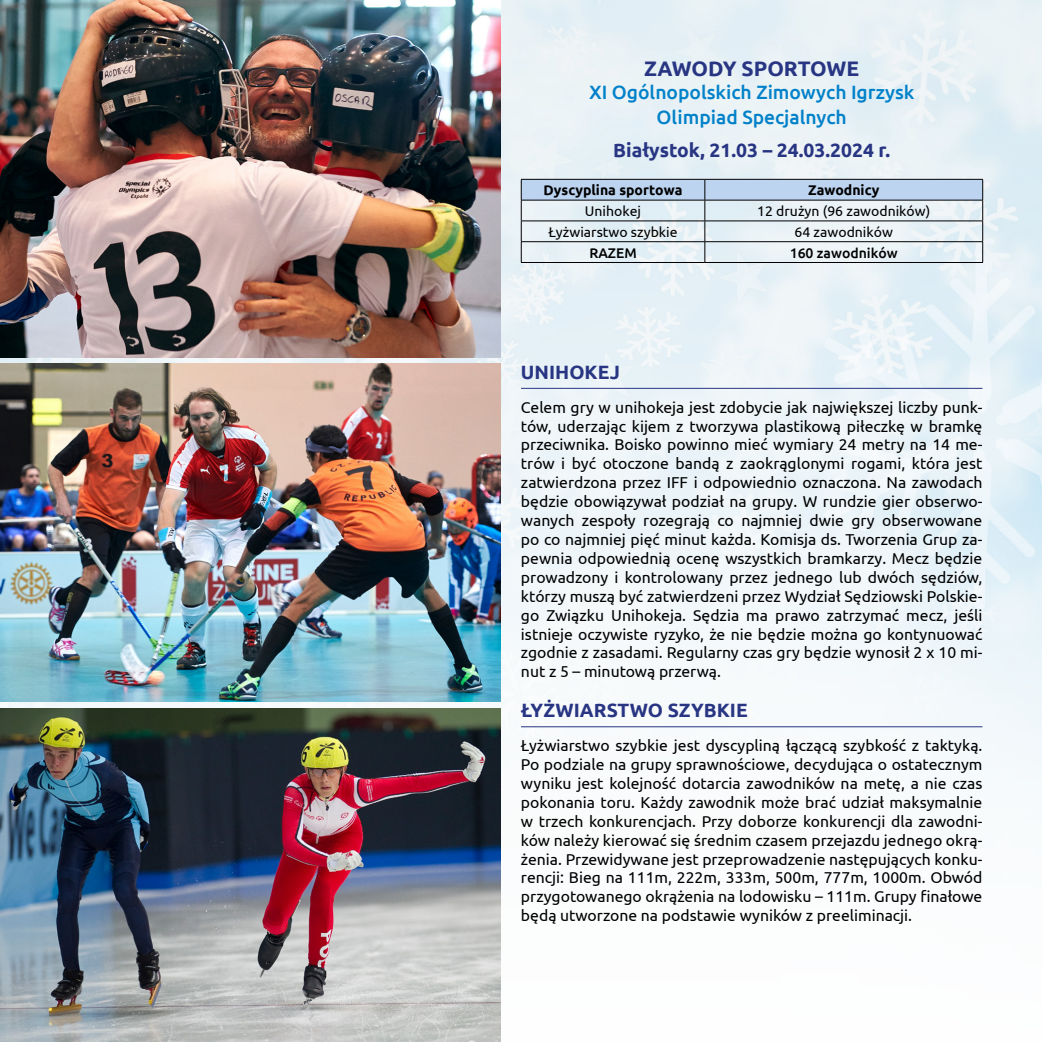
<style>
.page{position:relative;width:1042px;height:1042px;background:#fff}
.page>*{position:absolute;margin:0;border:0;box-sizing:border-box;transform-origin:0 0}
.t1{font:700 21px "Ubuntu";letter-spacing:-.005em;color:#283583}
.t2{font:700 19.25px "Ubuntu";color:#283583}
.t3{font:500 19.25px/25.2px "Ubuntu";color:#0081c9;text-align:center}
.t4{font:15.75px/18.9px "Ubuntu";color:#000;text-align:justify}
.t5{font:14px "Ubuntu";color:#000}
.t6{font:700 14px "Ubuntu";color:#000}
.t7{font:500 14px "Ubuntu";color:#000}
</style>
<div class="page">
<img style="left:0;top:0;width:1042px;height:1042px">
<svg style="left:521px;top:179px;width:462px;height:83px;background:#d0dde7"></svg>
<hr style="left:521px;top:262px;width:184px;height:1px;background:#000">
<hr style="left:705px;top:262px;width:278px;height:1px;background:#000">
<hr style="left:521px;top:388px;width:461px;height:1px;background:#283583">
<hr style="left:521px;top:726px;width:461px;height:1px;background:#283583">
<img style="left:0;top:0;width:500px;height:357px">
<img style="left:0;top:364px;width:500px;height:338px">
<img style="left:0;top:708px;width:500px;height:334px">
<h1 class="t1" style="left:644px;top:56px;width:216px">ZAWODY SPORTOWE</h1>
<p class="t3" style="left:589px;top:79px;width:327px">XI Ogólnopolskich Zimowych Igrzysk<br>Olimpiad Specjalnych</p>
<p class="t2" style="left:613px;top:139px;width:278px">Białystok, 21.03 – 24.03.2024 r.</p>
<p class="t6" style="left:544px;top:182px;width:140px">Dyscyplina sportowa</p>
<p class="t6" style="left:808px;top:182px;width:73px">Zawodnicy</p>
<p class="t5" style="left:585px;top:202px;width:58px">Unihokej</p>
<p class="t5" style="left:757px;top:202px;width:174px">12 drużyn (96 zawodników)</p>
<p class="t5" style="left:548px;top:223px;width:131px">Łyżwiarstwo szybkie</p>
<p class="t5" style="left:794px;top:223px;width:100px">64 zawodników</p>
<p class="t7" style="left:589px;top:244px;width:49px">RAZEM</p>
<p class="t7" style="left:790px;top:244px;width:110px">160 zawodników</p>
<p class="t2" style="left:521px;top:360px;width:101px">UNIHOKEJ</p>
<p class="t4" style="left:521px;top:397px;width:463px">Celem gry w unihokeja jest zdobycie jak największej liczby punk&shy;tów, uderzając kijem z tworzywa plastikową piłeczkę w bramkę przeciwnika. Boisko powinno mieć wymiary 24 metry na 14 me&shy;trów i być otoczone bandą z zaokrąglonymi rogami, która jest zatwierdzona przez IFF i odpowiednio oznaczona. Na zawodach będzie obowiązywał podział na grupy. W rundzie gier obserwo&shy;wanych zespoły rozegrają co najmniej dwie gry obserwowane po co najmniej pięć minut każda. Komisja ds. Tworzenia Grup za&shy;pewnia odpowiednią ocenę wszystkich bramkarzy. Mecz będzie prowadzony i kontrolowany przez jednego lub dwóch sędziów, którzy muszą być zatwierdzeni przez Wydział Sędziowski Polskie&shy;go Związku Unihokeja. Sędzia ma prawo zatrzymać mecz, jeśli istnieje oczywiste ryzyko, że nie będzie można go kontynuować zgodnie z zasadami. Regularny czas gry będzie wynosił 2 x 10 mi&shy;nut z 5 – minutową przerwą.</p>
<p class="t2" style="left:521px;top:699px;width:228px">ŁYŻWIARSTWO SZYBKIE</p>
<p class="t4" style="left:521px;top:735px;width:463px">Łyżwiarstwo szybkie jest dyscypliną łączącą szybkość z taktyką.<br>Po podziale na grupy sprawnościowe, decydująca o ostatecznym wyniku jest kolejność dotarcia zawodników na metę, a nie czas pokonania toru. Każdy zawodnik może brać udział maksymalnie w trzech konkurencjach. Przy doborze konkurencji dla zawodni&shy;ków należy kierować się średnim czasem przejazdu jednego okrą&shy;żenia. Przewidywane jest przeprowadzenie następujących konku&shy;rencji: Bieg na 111m, 222m, 333m, 500m, 777m, 1000m. Obwód przygotowanego okrążenia na lodowisku – 111m. Grupy finałowe będą utworzone na podstawie wyników z preeliminacji.</p>
</div>
